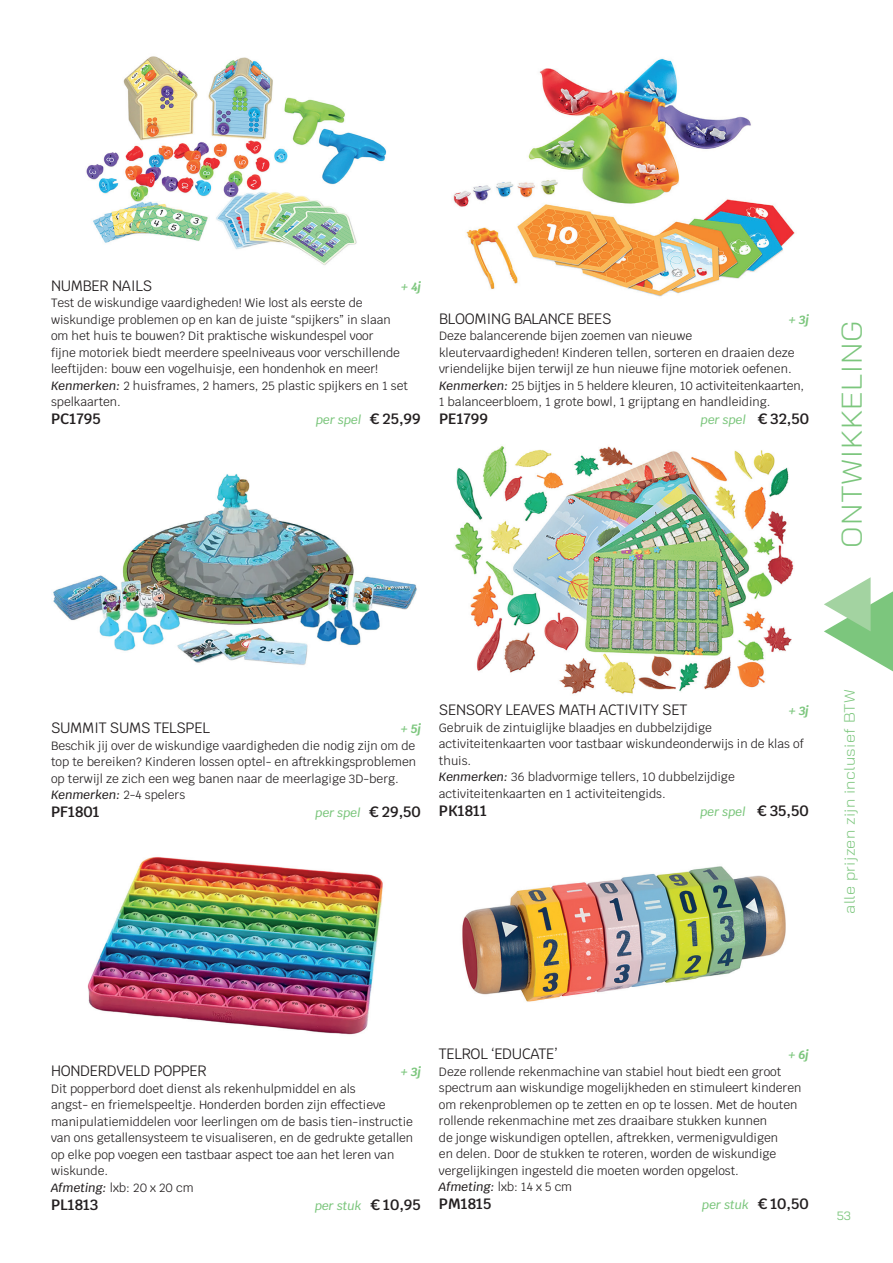
<style>
.page{position:relative;width:893px;height:1263px;background:#fff}
.page>*{position:absolute;margin:0;border:0;box-sizing:border-box;transform-origin:0 0}
.t1{font:300 28.5px "Bai Jamjuree";letter-spacing:.02em;color:#7cc67d;scale:1.1 1}
.t2{font:15px "Krub";letter-spacing:-.02em;color:#231f20}
.t3{font:600 15px "Krub";color:#231f20}
.t4{font:300 15px "Bai Jamjuree";letter-spacing:.02em;color:#7cc67d;scale:1.1 1}
.t5{font:12px/16.5px "Krub";color:#231f20}
.t6{font:italic 500 12px "Krub";color:#7cc67d}
.t7{font:italic 500 12px "Krub";color:#231f20}
.t8{font:italic 700 12px "Krub";color:#7cc67d}
.t9{font:12px "Bai Jamjuree";color:#7cc67d}
.s1{font-weight:500;font-style:italic}
.s2{font-weight:600;font-style:normal;font-size:15px;color:#231f20}
.s3{font-weight:400;font-style:normal}
</style>
<div class="page">
<svg style="left:824px;top:577px;width:69px;height:94px"></svg>
<img style="left:86px;top:56px;width:300px;height:209px">
<img style="left:453px;top:58px;width:342px;height:239px">
<img style="left:53px;top:474px;width:364px;height:191px">
<img style="left:455px;top:446px;width:339px;height:248px">
<img style="left:87px;top:857px;width:296px;height:178px">
<img style="left:462px;top:866px;width:324px;height:136px">
<p class="t2" style="left:51px;top:273px;width:103px">NUMBER NAILS</p>
<p class="t8" style="left:401px;top:279px;width:21px">+ 4j</p>
<p class="t5" style="left:51px;top:295px;width:350px">Test de wiskundige vaardigheden! Wie lost als eerste de wiskundige problemen op en kan de juiste “spijkers” in slaan om het huis te bouwen? Dit praktische wiskundespel voor fijne motoriek biedt meerdere speelniveaus voor verschillende leeftijden: bouw een vogelhuisje, een hondenhok en meer!</p>
<p class="t5" style="left:51px;top:377px;width:358px"><span class="s1">Kenmerken:</span> 2 huisframes, 2 hamers, 25 plastic spijkers en 1 set spelkaarten.</p>
<p class="t3" style="left:51px;top:410px;width:51px">PC1795</p>
<p class="t6" style="left:316px;top:413px;width:106px">per spel <span class="s2">€ 25,99</span></p>
<p class="t2" style="left:439px;top:306px;width:174px">BLOOMING BALANCE BEES</p>
<p class="t8" style="left:789px;top:313px;width:22px">+ 3j</p>
<p class="t5" style="left:439px;top:328px;width:357px">Deze balancerende bijen zoemen van nieuwe kleutervaardigheden! Kinderen tellen, sorteren en draaien deze vriendelijke bijen terwijl ze hun nieuwe fijne motoriek oefenen.</p>
<p class="t5" style="left:439px;top:377px;width:367px"><span class="s1">Kenmerken:</span> 25 bijtjes in 5 heldere kleuren, 10 activiteitenkaarten,<br>1 balanceerbloem, 1 grote bowl, 1 grijptang en handleiding.</p>
<p class="t3" style="left:439px;top:410px;width:51px">PE1799</p>
<p class="t6" style="left:701px;top:413px;width:110px">per spel <span class="s2">€ 32,50</span></p>
<h1 class="t1" style="left:828px;top:547px;width:207px;rotate:-90deg">ONTWIKKELING</h1>
<p class="t2" style="left:51px;top:715px;width:160px">SUMMIT SUMS TELSPEL</p>
<p class="t8" style="left:401px;top:722px;width:22px">+ 5j</p>
<p class="t5" style="left:51px;top:737px;width:366px;text-align:justify">Beschik jij over de wiskundige vaardigheden die nodig zijn om de top te bereiken? Kinderen lossen optel- en aftrekkingsproblemen op terwijl ze zich een weg banen naar de meerlagige 3D-berg.</p>
<p class="t7" style="left:51px;top:788px;width:136px">Kenmerken: <span class="s3">2-4 spelers</span></p>
<p class="t3" style="left:51px;top:803px;width:50px">PF1801</p>
<p class="t6" style="left:315px;top:806px;width:107px">per spel <span class="s2">€ 29,50</span></p>
<p class="t2" style="left:439px;top:697px;width:250px">SENSORY LEAVES MATH ACTIVITY SET</p>
<p class="t8" style="left:789px;top:704px;width:22px">+ 3j</p>
<p class="t5" style="left:439px;top:719px;width:366px">Gebruik de zintuiglijke blaadjes en dubbelzijdige activiteitenkaarten voor tastbaar wiskundeonderwijs in de klas of thuis.</p>
<p class="t5" style="left:439px;top:769px;width:297px"><span class="s1">Kenmerken:</span> 36 bladvormige tellers, 10 dubbelzijdige activiteitenkaarten en 1 activiteitengids.</p>
<p class="t3" style="left:439px;top:802px;width:50px">PK1811</p>
<p class="t6" style="left:700px;top:805px;width:110px">per spel <span class="s2">€ 35,50</span></p>
<p class="t4" style="left:837px;top:914px;width:206px;rotate:-90deg">alle prijzen zijn inclusief BTW</p>
<p class="t2" style="left:51px;top:1058px;width:157px">HONDERDVELD POPPER</p>
<p class="t8" style="left:401px;top:1065px;width:22px">+ 3j</p>
<p class="t5" style="left:51px;top:1080px;width:364px">Dit popperbord doet dienst als rekenhulpmiddel en als<br>angst- en friemelspeeltje. Honderden borden zijn effectieve manipulatiemiddelen voor leerlingen om de basis tien-instructie van ons getallensysteem te visualiseren, en de gedrukte getallen op elke pop voegen een tastbaar aspect toe aan het leren van wiskunde.</p>
<p class="t5" style="left:51px;top:1179px;width:144px"><span class="s1">Afmeting:</span> lxb: 20 x 20 cm</p>
<p class="t3" style="left:51px;top:1195px;width:49px">PL1813</p>
<p class="t6" style="left:315px;top:1198px;width:107px">per stuk <span class="s2">€ 10,95</span></p>
<p class="t2" style="left:439px;top:1041px;width:120px">TELROL ‘EDUCATE’</p>
<p class="t8" style="left:788px;top:1048px;width:22px">+ 6j</p>
<p class="t5" style="left:439px;top:1063px;width:364px">Deze rollende rekenmachine van stabiel hout biedt een groot spectrum aan wiskundige mogelijkheden en stimuleert kinderen om rekenproblemen op te zetten en op te lossen. Met de houten rollende rekenmachine met zes draaibare stukken kunnen<br>de jonge wiskundigen optellen, aftrekken, vermenigvuldigen<br>en delen. Door de stukken te roteren, worden de wiskundige vergelijkingen ingesteld die moeten worden opgelost.</p>
<p class="t5" style="left:439px;top:1179px;width:135px"><span class="s1">Afmeting:</span> lxb: 14 x 5 cm</p>
<p class="t3" style="left:439px;top:1195px;width:54px">PM1815</p>
<p class="t6" style="left:702px;top:1198px;width:108px">per stuk <span class="s2">€ 10,50</span></p>
<p class="t9" style="left:837px;top:1205px;width:16px">53</p>
</div>
